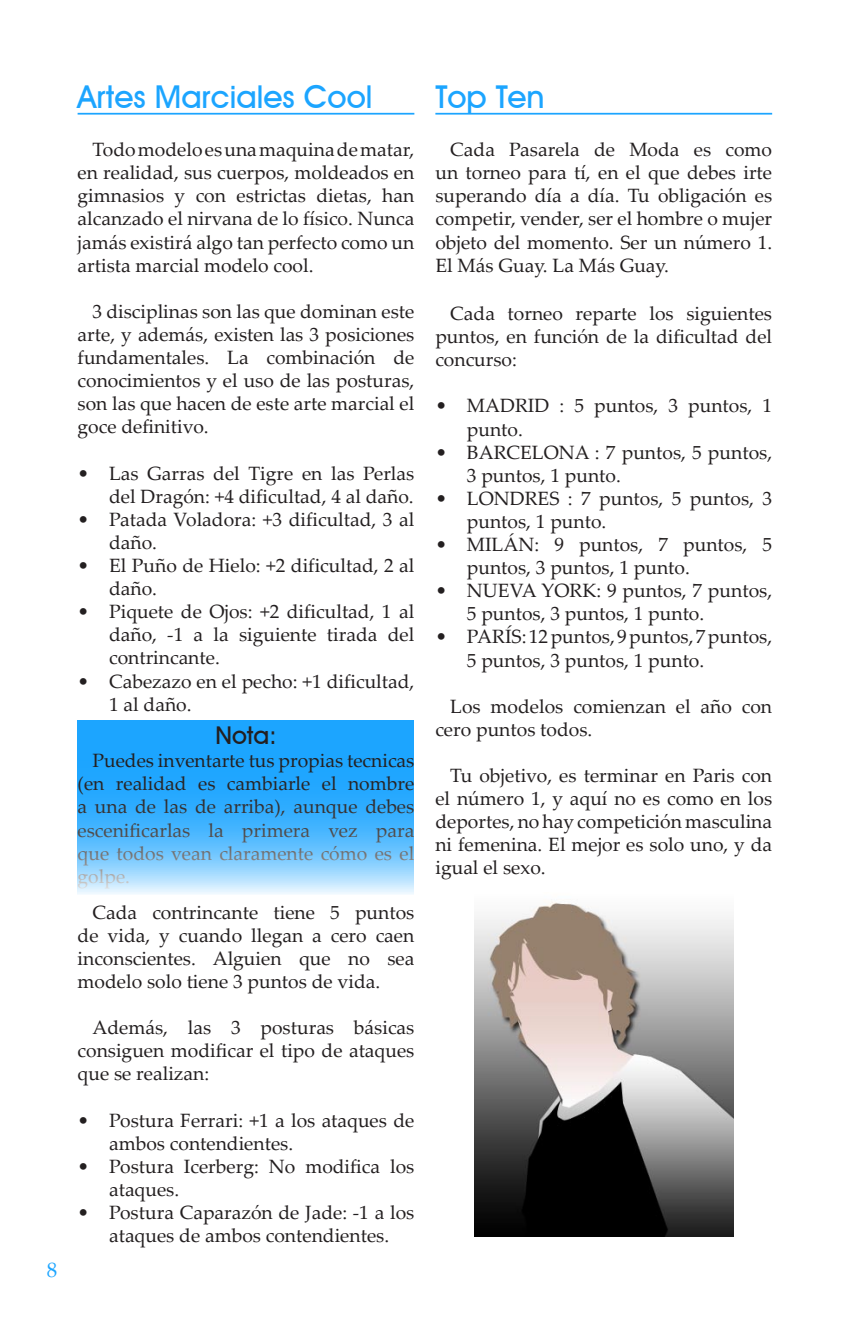
<style>
.page{position:relative;width:851px;height:1321px;background:#fff}
.page>*{position:absolute;margin:0;border:0;box-sizing:border-box;transform-origin:0 0}
.t1{font:700 31.5px "Decker";color:#1ca5ff}
.t2{font:700 24.5px "Decker";color:#231f20}
.t3{font:21px "Palatino Linotype";color:#1ca5ff}
.t4{font:19.25px/23.1px "Palatino Linotype";color:#231f20}
</style>
<div class="page">
<hr style="left:78px;top:113px;width:336px;height:2px;background:#1ca5ff">
<hr style="left:435px;top:113px;width:337px;height:2px;background:#1ca5ff">
<svg style="left:78px;top:720px;width:336px;height:174px"></svg>
<img style="left:474px;top:902px;width:258px;height:334px">
<p class="t3" style="left:47px;top:1255px;width:12px">8</p>
<h1 class="t1" style="left:78px;top:78px;width:296px">Artes Marciales Cool</h1>
<p class="t4" style="left:78px;top:137px;width:338px;text-align:justify;text-indent:15px">Todo modelo es una maquina de matar, en realidad, sus cuerpos, moldeados en gimnasios y con estrictas dietas, han alcanzado el nirvana de lo físico. Nunca jamás existirá algo tan perfecto como un artista marcial modelo cool.</p>
<p class="t4" style="left:78px;top:299px;width:338px;text-align:justify;text-indent:15px">3 disciplinas son las que dominan este arte, y además, existen las 3 posiciones fundamentales. La combinación de conocimientos y el uso de las posturas, son las que hacen de este arte marcial el goce definitivo.</p>
<p class="t4" style="left:78px;top:461px;width:338px;text-align:right">• Las Garras del Tigre en las Perlas del Dragón: +4 dificultad, 4 al daño.</p>
<p class="t4" style="left:109px;top:507px;width:307px;text-indent:-31px">• Patada Voladora: +3 dificultad, 3 al daño.</p>
<p class="t4" style="left:109px;top:553px;width:307px;text-indent:-31px">• El Puño de Hielo: +2 dificultad, 2 al daño.</p>
<p class="t4" style="left:109px;top:599px;width:307px;text-align:justify;text-indent:-31px">• Piquete de Ojos: +2 dificultad, 1 al daño, -1 a la siguiente tirada del contrincante.</p>
<p class="t4" style="left:109px;top:669px;width:307px;text-indent:-31px">• Cabezazo en el pecho: +1 dificultad,<br>1 al daño.</p>
<p class="t2" style="left:215px;top:720px;width:63px">Nota:</p>
<p class="t4" style="left:78px;top:748px;width:338px;text-align:justify;text-indent:15px">Puedes inventarte tus propias tecnicas (en realidad es cambiarle el nombre a una de las de arriba), aunque debes escenificarlas la primera vez para que todos vean claramente cómo es el golpe.</p>
<p class="t4" style="left:78px;top:900px;width:338px;text-align:justify;text-indent:15px">Cada contrincante tiene 5 puntos de vida, y cuando llegan a cero caen inconscientes. Alguien que no sea modelo solo tiene 3 puntos de vida.</p>
<p class="t4" style="left:78px;top:1015px;width:338px;text-align:justify;text-indent:15px">Además, las 3 posturas básicas consiguen modificar el tipo de ataques que se realizan:</p>
<p class="t4" style="left:109px;top:1108px;width:306px;text-indent:-31px">• Postura Ferrari: +1 a los ataques de ambos contendientes.</p>
<p class="t4" style="left:109px;top:1154px;width:307px;text-indent:-31px">• Postura Icerberg: No modifica los ataques.</p>
<p class="t4" style="left:78px;top:1200px;width:338px;text-align:center">• Postura Caparazón de Jade: -1 a los ataques de ambos contendientes.</p>
<h1 class="t1" style="left:435px;top:78px;width:111px">Top Ten</h1>
<p class="t4" style="left:435px;top:137px;width:338px;text-align:justify;text-indent:15px">Cada Pasarela de Moda es como un torneo para tí, en el que debes irte superando día a día. Tu obligación es competir, vender, ser el hombre o mujer objeto del momento. Ser un número 1.<br>El Más Guay. La Más Guay.</p>
<p class="t4" style="left:435px;top:301px;width:338px;text-align:justify;text-indent:15px">Cada torneo reparte los siguientes puntos, en función de la dificultad del concurso:</p>
<p class="t4" style="left:467px;top:394px;width:307px;text-indent:-31px">• MADRID : 5 puntos, 3 puntos, 1 punto.</p>
<p class="t4" style="left:467px;top:440px;width:307px;text-indent:-31px">• BARCELONA : 7 puntos, 5 puntos,<br>3 puntos, 1 punto.</p>
<p class="t4" style="left:467px;top:486px;width:306px;text-indent:-31px">• LONDRES : 7 puntos, 5 puntos, 3 puntos, 1 punto.</p>
<p class="t4" style="left:467px;top:532px;width:307px;text-indent:-31px">• MILÁN: 9 puntos, 7 puntos, 5 puntos, 3 puntos, 1 punto.</p>
<p class="t4" style="left:467px;top:578px;width:307px;text-indent:-31px">• NUEVA YORK: 9 puntos, 7 puntos,<br>5 puntos, 3 puntos, 1 punto.</p>
<p class="t4" style="left:467px;top:625px;width:307px;text-indent:-31px">• PARÍS: 12 puntos, 9 puntos, 7 puntos,<br>5 puntos, 3 puntos, 1 punto.</p>
<p class="t4" style="left:435px;top:694px;width:338px;text-indent:15px">Los modelos comienzan el año con cero puntos todos.</p>
<p class="t4" style="left:435px;top:763px;width:338px;text-align:justify;text-indent:15px">Tu objetivo, es terminar en Paris con el número 1, y aquí no es como en los deportes, no hay competición masculina ni femenina. El mejor es solo uno, y da igual el sexo.</p>
</div>
